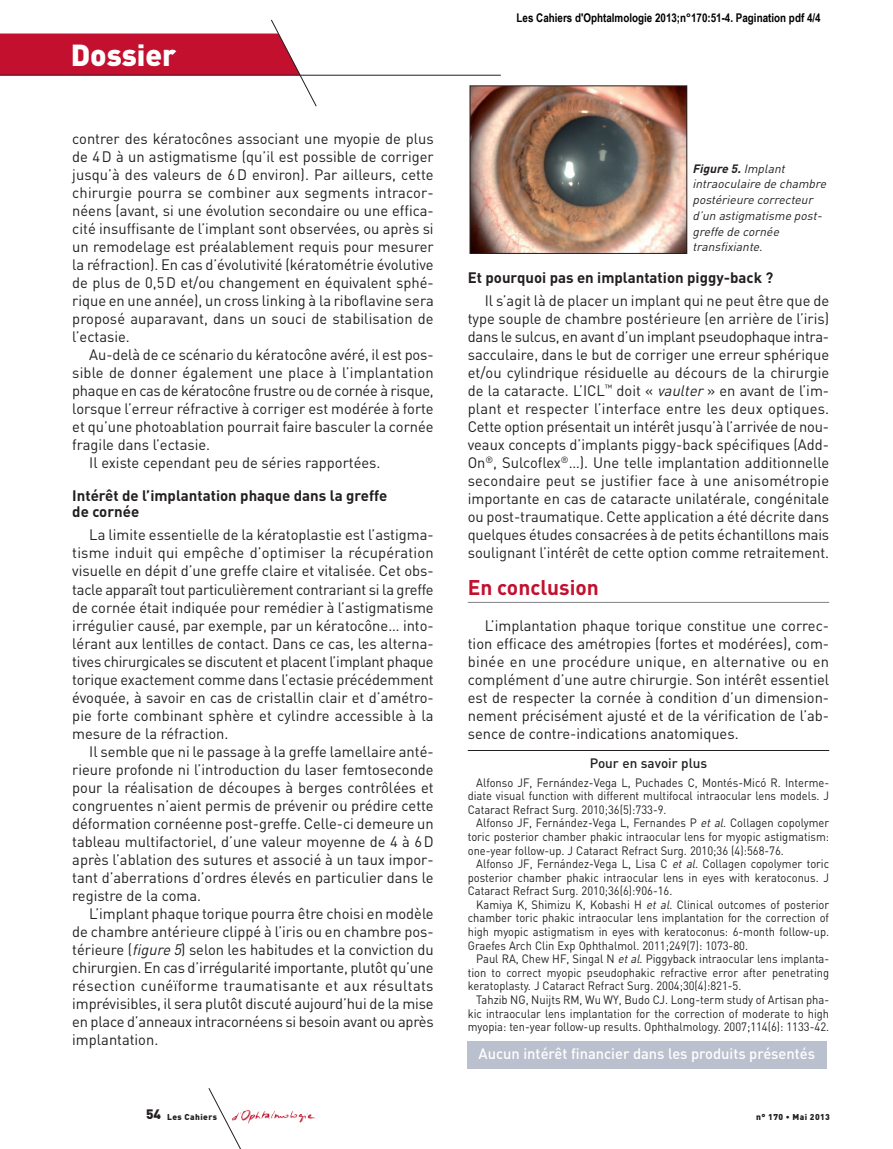
<style>
.page{position:relative;width:893px;height:1149px;background:#fff}
.page>*{position:absolute;margin:0;border:0;box-sizing:border-box;transform-origin:0 0}
.t1{font:900 30px "DIN";color:#fff}
.t2{font:700 21px "DIN";color:#c3102e}
.t3{font:15px/18px "DIN";color:#231f20;text-align:justify}
.t4{font:15px "DIN";letter-spacing:-.02em;color:#231f20}
.t5{font:700 15px/15.8px "DIN";color:#231f20}
.t6{font:15px "DIN";letter-spacing:.025em;color:#231f20}
.t7{font:500 15px "DIN";color:#fff}
.t8{font:500 13.5px "DIN";color:#231f20}
.t9{font:12px "DIN";color:#231f20;scale:.93 1}
.t10{font:italic 12px/15.8px "DIN";color:#231f20}
.t11{font:700 12px "Arial Narrow";color:#000}
.t12{font:900 8.4px "DIN";letter-spacing:.05em;color:#231f20}
.s1{font-style:italic}
.s2{font-weight:700}
.s3{font-size:13.5px}
</style>
<div class="page">
<img style="left:254px;top:1111px;width:62px;height:12px">
<svg style="left:208px;top:1088px;width:46px;height:60px"></svg>
<hr style="left:0;top:75px;width:501px;height:1px;background:#231f20">
<svg style="left:0;top:20px;width:317px;height:87px"></svg>
<hr style="left:468px;top:602px;width:361px;height:1px;background:#808285">
<hr style="left:468px;top:749px;width:361px;height:1px;background:#231f20">
<img style="left:472px;top:87px;width:213px;height:165px">
<div style="left:470px;top:85px;width:217px;height:169px;border:1px solid #231f20"></div>
<div style="left:467px;top:1040px;width:360px;height:28px;background:#bac0cd"></div>
<p class="t1" style="left:71px;top:45px;width:107px">Dossier</p>
<p class="t3" style="left:72px;top:131px;width:363px">contrer des kératocônes associant une myopie de plus</p>
<p class="t3" style="left:72px;top:149px;width:363px">de 4 D à un astigmatisme (qu’il est possible de corriger</p>
<p class="t3" style="left:72px;top:167px;width:363px">jusqu’à des valeurs de 6 D environ). Par ailleurs, cette</p>
<p class="t3" style="left:72px;top:185px;width:363px">chirurgie pourra se combiner aux segments intracor-</p>
<p class="t3" style="left:72px;top:203px;width:363px">néens (avant, si une évolution secondaire ou une effica-</p>
<p class="t3" style="left:72px;top:221px;width:363px">cité insuffisante de l’implant sont observées, ou après si</p>
<p class="t3" style="left:72px;top:239px;width:363px">un remodelage est préalablement requis pour mesurer</p>
<p class="t3" style="left:72px;top:257px;width:363px">la réfraction). En cas d’évolutivité (kératométrie évolutive</p>
<p class="t3" style="left:72px;top:275px;width:363px">de plus de 0,5 D et/ou changement en équivalent sphé-</p>
<p class="t3" style="left:72px;top:293px;width:363px">rique en une année), un cross linking à la riboflavine sera</p>
<p class="t3" style="left:72px;top:311px;width:363px">proposé auparavant, dans un souci de stabilisation de</p>
<p class="t3" style="left:72px;top:329px;width:59px">l’ectasie.</p>
<p class="t3" style="left:89px;top:347px;width:346px">Au-delà de ce scénario du kératocône avéré, il est pos-</p>
<p class="t3" style="left:72px;top:365px;width:363px">sible de donner également une place à l’implantation</p>
<p class="t4" style="left:72px;top:385px;width:363px">phaque en cas de kératocône frustre ou de cornée à risque,</p>
<p class="t3" style="left:72px;top:401px;width:363px">lorsque l’erreur réfractive à corriger est modérée à forte</p>
<p class="t3" style="left:72px;top:419px;width:363px">et qu’une photoablation pourrait faire basculer la cornée</p>
<p class="t3" style="left:72px;top:437px;width:139px">fragile dans l’ectasie.</p>
<p class="t3" style="left:89px;top:455px;width:293px">Il existe cependant peu de séries rapportées.</p>
<p class="t5" style="left:72px;top:489px;width:317px">Intérêt de l’implantation phaque dans la greffe de cornée</p>
<p class="t3" style="left:89px;top:527px;width:346px">La limite essentielle de la kératoplastie est l’astigma-</p>
<p class="t3" style="left:72px;top:545px;width:363px">tisme induit qui empêche d’optimiser la récupération</p>
<p class="t3" style="left:72px;top:563px;width:363px">visuelle en dépit d’une greffe claire et vitalisée. Cet obs-</p>
<p class="t3" style="left:72px;top:581px;width:363px">tacle apparaît tout particulièrement contrariant si la greffe</p>
<p class="t3" style="left:72px;top:599px;width:363px">de cornée était indiquée pour remédier à l’astigmatisme</p>
<p class="t3" style="left:72px;top:617px;width:363px">irrégulier causé, par exemple, par un kératocône… into-</p>
<p class="t3" style="left:72px;top:635px;width:363px">lérant aux lentilles de contact. Dans ce cas, les alterna-</p>
<p class="t4" style="left:72px;top:655px;width:363px">tives chirurgicales se discutent et placent l’implant phaque</p>
<p class="t3" style="left:72px;top:671px;width:363px">torique exactement comme dans l’ectasie précédemment</p>
<p class="t3" style="left:72px;top:689px;width:363px">évoquée, à savoir en cas de cristallin clair et d’amétro-</p>
<p class="t3" style="left:72px;top:707px;width:363px">pie forte combinant sphère et cylindre accessible à la</p>
<p class="t3" style="left:72px;top:725px;width:158px">mesure de la réfraction.</p>
<p class="t3" style="left:89px;top:743px;width:346px">Il semble que ni le passage à la greffe lamellaire anté-</p>
<p class="t3" style="left:72px;top:761px;width:363px">rieure profonde ni l’introduction du laser femtoseconde</p>
<p class="t3" style="left:72px;top:779px;width:363px">pour la réalisation de découpes à berges contrôlées et</p>
<p class="t3" style="left:72px;top:797px;width:363px">congruentes n’aient permis de prévenir ou prédire cette</p>
<p class="t3" style="left:72px;top:815px;width:363px">déformation cornéenne post-greffe. Celle-ci demeure un</p>
<p class="t3" style="left:72px;top:833px;width:363px">tableau multifactoriel, d’une valeur moyenne de 4 à 6 D</p>
<p class="t3" style="left:72px;top:851px;width:363px">après l’ablation des sutures et associé à un taux impor-</p>
<p class="t3" style="left:72px;top:869px;width:363px">tant d’aberrations d’ordres élevés en particulier dans le</p>
<p class="t3" style="left:72px;top:887px;width:130px">registre de la coma.</p>
<p class="t3" style="left:89px;top:905px;width:346px">L’implant phaque torique pourra être choisi en modèle</p>
<p class="t3" style="left:72px;top:923px;width:363px">de chambre antérieure clippé à l’iris ou en chambre pos-</p>
<p class="t3" style="left:72px;top:941px;width:363px">térieure (<span class="s1">figure 5</span>) selon les habitudes et la conviction du</p>
<p class="t3" style="left:72px;top:959px;width:363px">chirurgien. En cas d’irrégularité importante, plutôt qu’une</p>
<p class="t6" style="left:72px;top:979px;width:363px">résection cunéïforme traumatisante et aux résultats</p>
<p class="t3" style="left:72px;top:995px;width:363px">imprévisibles, il sera plutôt discuté aujourd’hui de la mise</p>
<p class="t3" style="left:72px;top:1013px;width:363px">en place d’anneaux intracornéens si besoin avant ou après</p>
<p class="t3" style="left:72px;top:1031px;width:88px">implantation.</p>
<p class="t11" style="left:517px;top:10px;width:306px">Les Cahiers d'Ophtalmologie 2013;n°170:51-4. Pagination pdf 4/4</p>
<p class="t10" style="left:692px;top:162px;width:138px"><span class="s2">Figure 5.</span> Implant intraoculaire de chambre postérieure correcteur d’un astigma tisme post&shy;greffe de cornée transfixiante.</p>
<p class="t3" style="left:485px;top:267px;width:346px;line-height:23.7px;text-indent:-17px"><span class="s2">Et pourquoi pas en implantation piggy-back ?<br></span>Il s’agit là de placer un implant qui ne peut être que de</p>
<p class="t3" style="left:468px;top:311px;width:363px">type souple de chambre postérieure (en arrière de l’iris) dans le sulcus, en avant d’un implant pseudophaque intra&shy;sacculaire, dans le but de corriger une erreur sphérique et/ou cylindrique résiduelle au décours de la chirurgie de la cataracte. L’ICL<sup>™</sup> doit « <span class="s1">vaulter</span> » en avant de l’im&shy;plant et respecter l’interface entre les deux optiques.<br>Cette option présentait un intérêt jusqu’à l’arrivée de nou&shy;veaux concepts d’implants piggy-back spécifiques (Add-On<sup>®</sup>, Sulcoflex<sup>®</sup>…). Une telle implantation additionnelle secondaire peut se justifier face à une anisométropie importante en cas de cataracte unilatérale, congénitale ou post-traumatique. Cette application a été décrite dans quelques études consacrées à de petits échantillons mais soulignant l’intérêt de cette option comme retraitement.</p>
<p class="t2" style="left:468px;top:579px;width:133px">En conclusion</p>
<p class="t3" style="left:468px;top:617px;width:363px;text-indent:17px">L’implantation phaque torique constitue une correc&shy;tion efficace des amétropies (fortes et modérées), com&shy;binée en une procédure unique, en alternative ou en complément d’une autre chirurgie. Son intérêt essentiel est de respecter la cornée à condition d’un dimension&shy;nement précisément ajusté et de la vérification de l’ab&shy;sence de contre-indications anatomiques.</p>
<p class="t8" style="left:590px;top:758px;width:119px">Pour en savoir plus</p>
<p class="t9" style="left:476px;top:777px;width:381px">Alfonso JF, Fernández-Vega L, Puchades C, Montés-Micó R. Interme -</p>
<p class="t9" style="left:468px;top:791px;width:390px">diate visual function with different multifocal intraocular lens models. J</p>
<p class="t9" style="left:468px;top:805px;width:215px">Cataract Refract Surg. 2010;36(5):733-9.</p>
<p class="t9" style="left:476px;top:818px;width:381px">Alfonso JF, Fernández-Vega L, Fernandes P <span class="s1">et al</span>. Collagen copolymer</p>
<p class="t9" style="left:468px;top:832px;width:390px">toric posterior chamber phakic intraocular lens for myopic astigmatism:</p>
<p class="t9" style="left:468px;top:845px;width:341px">one-year follow-up. J Cataract Refract Surg. 2010;36 (4):568-76.</p>
<p class="t9" style="left:476px;top:859px;width:381px">Alfonso JF, Fernández-Vega L, Lisa C <span class="s1">et al.</span> Collagen copolymer toric</p>
<p class="t9" style="left:468px;top:872px;width:390px">posterior chamber phakic intraocular lens in eyes with keratoconus. J</p>
<p class="t9" style="left:468px;top:886px;width:222px">Cataract Refract Surg. 2010;36(6):906-16.</p>
<p class="t9" style="left:476px;top:900px;width:381px">Kamiya K, Shimizu K, Kobashi H <span class="s1">et al</span>. Clinical outcomes of posterior</p>
<p class="t9" style="left:468px;top:913px;width:390px">chamber toric phakic intraocular lens implantation for the correction of</p>
<p class="t9" style="left:468px;top:927px;width:390px">high myopic astigmatism in eyes with keratoconus: 6-month follow-up.</p>
<p class="t9" style="left:468px;top:940px;width:303px">Graefes Arch Clin Exp Ophthalmol. 2011;249(7): 1073-80.</p>
<p class="t9" style="left:476px;top:954px;width:381px">Paul RA, Chew HF, Singal N <span class="s1">et al</span>. Piggyback intraocular lens implanta-</p>
<p class="t9" style="left:468px;top:967px;width:390px">tion to correct myopic pseudophakic refractive error after penetrating</p>
<p class="t9" style="left:468px;top:981px;width:296px">keratoplasty. J Cataract Refract Surg. 2004;30(4):821-5.</p>
<p class="t9" style="left:476px;top:995px;width:381px">Tahzib NG, Nuijts RM, Wu WY, Budo CJ. Long-term study of Artisan pha-</p>
<p class="t9" style="left:468px;top:1008px;width:390px">kic intraocular lens implantation for the correction of moderate to high</p>
<p class="t9" style="left:468px;top:1022px;width:390px">myopia: ten-year follow-up results. Ophthalmology. 2007;114(6): 1133-42.</p>
<p class="t7" style="left:479px;top:1047px;width:338px">Aucun intérêt financier dans les produits présentés</p>
<p class="t12" style="left:146px;top:1113px;width:72px"><span class="s3">54</span> Les Cahiers</p>
<p class="t12" style="left:756px;top:1113px;width:75px">n° 170 • Mai 2013</p>
</div>
